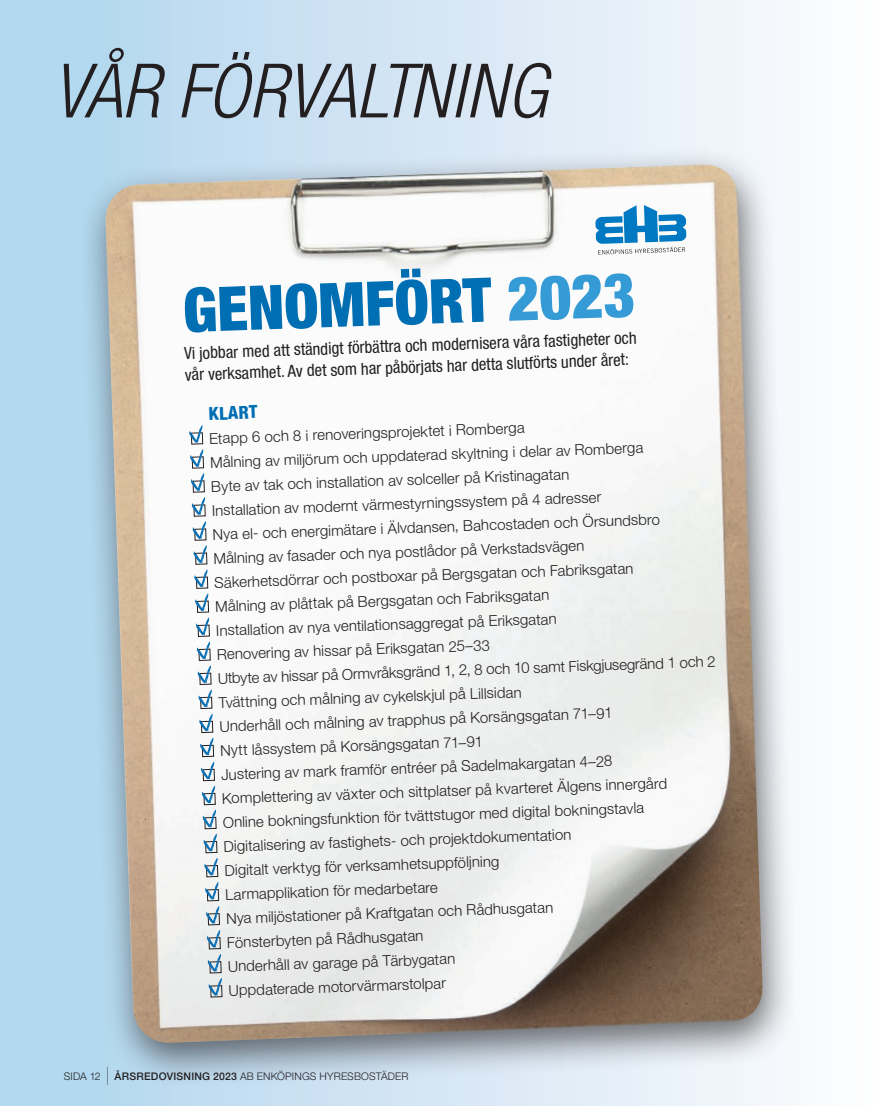
<style>
.page{position:relative;width:893px;height:1106px;background:#fff}
.page>*{position:absolute;margin:0;border:0;box-sizing:border-box;transform-origin:0 0}
.t1{font:italic 300 condensed 75px "Helvetica Neue LT Std";letter-spacing:-.005em;color:#231f20}
.t2{font:900 condensed 61.5px "Helvetica Neue LT Std";color:#006eb3}
.t3{font:800 condensed 18px "Helvetica Neue LT Std";color:#006eb3}
.t4{font:condensed 16.8px/21.5px "Helvetica Neue LT Std";color:#231f20}
.t5{font:300 15px "Helvetica Neue LT Std";color:#231f20}
.t6{font:300 10.5px "Helvetica Neue LT Std";letter-spacing:.015em;color:#231f20}
.s1{color:#359bd6}
.s2{font-size:18px}
.s3{font-weight:500}
</style>
<div class="page">
<div style="left:0;top:0;width:893px;height:1106px;background:linear-gradient(to right,#aed4ed,#fffdfe)"></div>
<div style="left:78px;top:146px;width:721px;height:942px;background:#231f20;opacity:.64"></div>
<img style="left:105px;top:165px;width:658px;height:878px">
<svg style="left:595px;top:205px;width:91px;height:50px"></svg>
<div style="left:191px;top:432px;width:12px;height:12px;border:1px solid #231f20"></div>
<svg style="left:189px;top:425px;width:14px;height:18px"></svg>
<div style="left:192px;top:456px;width:12px;height:12px;border:1px solid #231f20"></div>
<svg style="left:190px;top:449px;width:14px;height:18px"></svg>
<div style="left:193px;top:480px;width:12px;height:12px;border:1px solid #231f20"></div>
<svg style="left:191px;top:473px;width:13px;height:18px"></svg>
<svg style="left:192px;top:497px;width:13px;height:18px"></svg>
<div style="left:194px;top:528px;width:12px;height:12px;border:1px solid #231f20"></div>
<svg style="left:192px;top:521px;width:14px;height:18px"></svg>
<svg style="left:193px;top:545px;width:14px;height:18px"></svg>
<div style="left:196px;top:576px;width:12px;height:12px;border:1px solid #231f20"></div>
<svg style="left:194px;top:569px;width:14px;height:18px"></svg>
<div style="left:197px;top:600px;width:12px;height:12px;border:1px solid #231f20"></div>
<svg style="left:195px;top:593px;width:14px;height:18px"></svg>
<div style="left:198px;top:624px;width:12px;height:12px;border:1px solid #231f20"></div>
<svg style="left:196px;top:617px;width:13px;height:18px"></svg>
<div style="left:199px;top:649px;width:12px;height:12px;border:1px solid #231f20"></div>
<svg style="left:197px;top:641px;width:13px;height:18px"></svg>
<div style="left:199px;top:673px;width:12px;height:12px;border:1px solid #231f20"></div>
<svg style="left:197px;top:665px;width:14px;height:18px"></svg>
<div style="left:200px;top:697px;width:12px;height:12px;border:1px solid #231f20"></div>
<svg style="left:198px;top:689px;width:14px;height:18px"></svg>
<div style="left:201px;top:721px;width:12px;height:12px;border:1px solid #231f20"></div>
<svg style="left:199px;top:713px;width:14px;height:18px"></svg>
<div style="left:202px;top:745px;width:12px;height:12px;border:1px solid #231f20"></div>
<svg style="left:200px;top:737px;width:14px;height:18px"></svg>
<div style="left:203px;top:769px;width:12px;height:12px;border:1px solid #231f20"></div>
<svg style="left:201px;top:761px;width:13px;height:18px"></svg>
<div style="left:204px;top:793px;width:12px;height:12px;border:1px solid #231f20"></div>
<svg style="left:202px;top:785px;width:13px;height:18px"></svg>
<div style="left:204px;top:817px;width:12px;height:12px;border:1px solid #231f20"></div>
<svg style="left:202px;top:809px;width:14px;height:18px"></svg>
<div style="left:205px;top:841px;width:12px;height:12px;border:1px solid #231f20"></div>
<svg style="left:203px;top:833px;width:14px;height:18px"></svg>
<div style="left:206px;top:865px;width:12px;height:12px;border:1px solid #231f20"></div>
<svg style="left:204px;top:857px;width:14px;height:18px"></svg>
<div style="left:207px;top:889px;width:12px;height:12px;border:1px solid #231f20"></div>
<svg style="left:205px;top:881px;width:14px;height:18px"></svg>
<div style="left:208px;top:913px;width:12px;height:12px;border:1px solid #231f20"></div>
<svg style="left:206px;top:905px;width:13px;height:18px"></svg>
<div style="left:209px;top:937px;width:12px;height:12px;border:1px solid #231f20"></div>
<svg style="left:207px;top:929px;width:13px;height:18px"></svg>
<div style="left:209px;top:961px;width:12px;height:12px;border:1px solid #231f20"></div>
<svg style="left:207px;top:953px;width:14px;height:18px"></svg>
<div style="left:210px;top:985px;width:12px;height:12px;border:1px solid #231f20"></div>
<svg style="left:208px;top:977px;width:14px;height:18px"></svg>
<h2 class="t1" style="left:52px;top:48px;width:496px">VÅR FÖRVALTNING</h2>
<h3 class="t2" style="left:182px;top:272px;width:454px;rotate:-2deg">GENOMFÖRT <span class="s1">2023</span></h3>
<p class="t4" style="left:184px;top:342px;width:454px;rotate:-2deg">Vi jobbar med att ständigt förbättra och modernisera våra fastigheter och vår verksamhet. Av det som har påbörjats har detta slutförts under året:</p>
<h4 class="t3" style="left:208px;top:402px;width:51px;rotate:-2deg">KLART</h4>
<p class="t5" style="left:209px;top:429px;width:317px;rotate:-2deg">Etapp 6 och 8 i renoveringsprojektet i Romberga</p>
<p class="t5" style="left:210px;top:453px;width:435px;rotate:-2deg">Målning av miljörum och uppdaterad skyltning i delar av Romberga</p>
<p class="t5" style="left:211px;top:477px;width:360px;rotate:-2deg">Byte av tak och installation av solceller på Kristinagatan</p>
<p class="t5" style="left:212px;top:501px;width:391px;rotate:-2deg">Installation av modernt värmestyrningssystem på 4 adresser</p>
<p class="t5" style="left:212px;top:525px;width:449px;rotate:-2deg">Nya el- och energimätare i Älvdansen, Bahcostaden och Örsundsbro</p>
<p class="t5" style="left:213px;top:549px;width:373px;rotate:-2deg">Målning av fasader och nya postlådor på Verkstadsvägen</p>
<p class="t5" style="left:214px;top:573px;width:421px;rotate:-2deg">Säkerhetsdörrar och postboxar på Bergsgatan och Fabriksgatan</p>
<p class="t5" style="left:215px;top:597px;width:336px;rotate:-2deg">Målning av plåttak på Bergsgatan och Fabriksgatan</p>
<p class="t5" style="left:216px;top:621px;width:342px;rotate:-2deg">Installation av nya ventilationsaggregat på Eriksgatan</p>
<p class="t5" style="left:217px;top:645px;width:275px;rotate:-2deg">Renovering av hissar på Eriksgatan 25–33</p>
<p class="t5" style="left:218px;top:669px;width:500px;rotate:-2deg">Utbyte av hissar på Ormvråksgränd 1, 2, 8 och 10 samt Fiskgjusegränd 1 och 2</p>
<p class="t5" style="left:218px;top:693px;width:305px;rotate:-2deg">Tvättning och målning av cykelskjul på Lillsidan</p>
<p class="t5" style="left:219px;top:717px;width:395px;rotate:-2deg">Underhåll och målning av trapphus på Korsängsgatan 71–91</p>
<p class="t5" style="left:220px;top:741px;width:264px;rotate:-2deg">Nytt låssystem på Korsängsgatan 71–91</p>
<p class="t5" style="left:221px;top:765px;width:393px;rotate:-2deg">Justering av mark framför entréer på Sadelmakargatan 4–28</p>
<p class="t5" style="left:222px;top:789px;width:447px;rotate:-2deg">Komplettering av växter och sittplatser på kvarteret Älgens innergård</p>
<p class="t5" style="left:223px;top:813px;width:423px;rotate:-2deg">Online bokningsfunktion för tvättstugor med digital bokningstavla</p>
<p class="t5" style="left:223px;top:837px;width:349px;rotate:-2deg">Digitalisering av fastighets- och projektdokumentation</p>
<p class="t5" style="left:224px;top:861px;width:276px;rotate:-2deg">Digitalt verktyg för verksamhetsuppföljning</p>
<p class="t5" style="left:225px;top:885px;width:214px;rotate:-2deg">Larmapplikation för medarbetare</p>
<p class="t5" style="left:226px;top:909px;width:329px;rotate:-2deg">Nya miljöstationer på Kraftgatan och Rådhusgatan</p>
<p class="t5" style="left:227px;top:933px;width:198px;rotate:-2deg">Fönsterbyten på Rådhusgatan</p>
<p class="t5" style="left:228px;top:957px;width:229px;rotate:-2deg">Underhåll av garage på Tärbygatan</p>
<p class="t5" style="left:228px;top:981px;width:219px;rotate:-2deg">Uppdaterade motorvärmarstolpar</p>
<p class="t6" style="left:64px;top:1069px;width:346px">SIDA 12 <span class="s2">|</span> <span class="s3">ÅRSREDOVISNING 2023</span> AB ENKÖPINGS HYRESBOSTÄDER</p>
</div>
